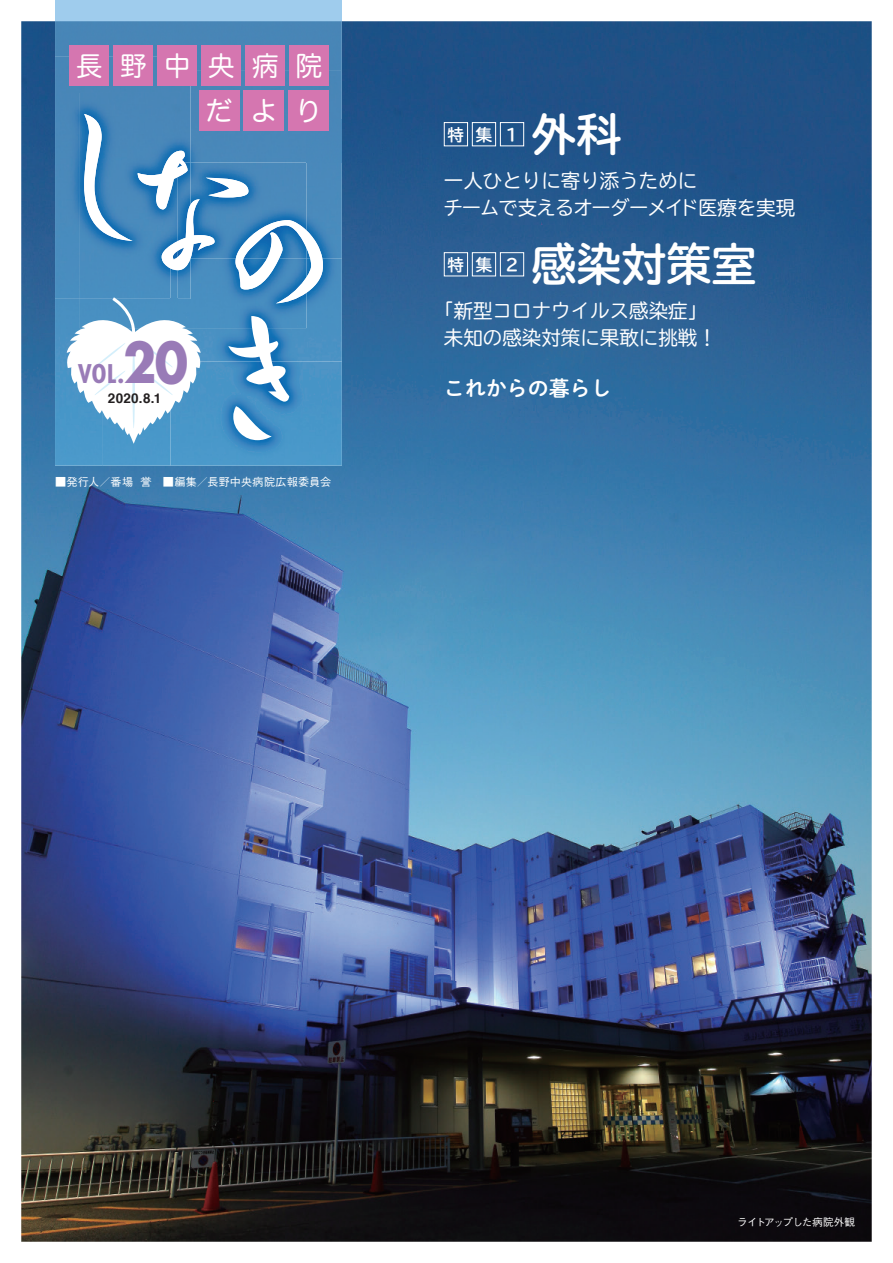
<style>
.page{position:relative;width:893px;height:1263px;background:#fff}
.page>*{position:absolute;margin:0;border:0;box-sizing:border-box;transform-origin:0 0}
.t1{font:700 45px "TBUDR Go Std";color:#fff}
.t2{font:27px/45.5px "Hira Maru Std W4";letter-spacing:.66em;color:#fff;text-align:right}
.t3{font:700 condensed 25.05px "Futura";color:#997bb7}
.t4{font:21px "Shuei M Go Std B";color:#fff}
.t5{font:19.5px/27px "TBUDR Go Std";color:#fff}
.t6{font:700 16.5px "TBUDR Go Std";color:#fff}
.t7{font:700 13.5px "Helvetica";color:#231f20}
.t8{font:500 11.1px "Gothic BBB Pr 6 N";letter-spacing:.015em;color:#fff}
.t9{font:500 10.5px "Gothic BBB Pr 6 N";letter-spacing:-.065em;color:#fff}
.s1{font-stretch:normal;font-size:54px}
</style>
<div class="page">
<img style="left:21px;top:21px;width:851px;height:1221px">
<div style="left:55px;top:0;width:287px;height:21px;background:#9fcced"></div>
<div style="left:55px;top:21px;width:287px;height:49px;background:#4885b6"></div>
<div style="left:55px;top:299px;width:47px;height:167px;background:#4a97c9"></div>
<img style="left:191px;top:70px;width:151px;height:50px">
<img style="left:323px;top:120px;width:19px;height:138px">
<div style="left:102px;top:444px;width:69px;height:22px;background:#4b99ca"></div>
<img style="left:198px;top:466px;width:144px;height:1px">
<img style="left:55px;top:56px;width:136px;height:243px">
<img style="left:80px;top:93px;width:111px;height:21px">
<img style="left:171px;top:361px;width:171px;height:105px">
<img style="left:323px;top:258px;width:19px;height:103px">
<div style="left:70px;top:45px;width:39px;height:40px;background:#d576b0"></div>
<div style="left:114px;top:45px;width:39px;height:40px;background:#d576b0"></div>
<div style="left:158px;top:45px;width:39px;height:40px;background:#d576b0"></div>
<div style="left:201px;top:45px;width:40px;height:40px;background:#d576b0"></div>
<div style="left:245px;top:45px;width:40px;height:40px;background:#d576b0"></div>
<div style="left:289px;top:45px;width:40px;height:40px;background:#d576b0"></div>
<div style="left:199px;top:90px;width:40px;height:41px;background:#d576b0"></div>
<div style="left:244px;top:90px;width:40px;height:41px;background:#d576b0"></div>
<div style="left:289px;top:90px;width:40px;height:41px;background:#d576b0"></div>
<svg style="left:65px;top:114px;width:258px;height:330px"></svg>
<div style="left:444px;top:122px;width:24px;height:24px;border:1px solid #fff"></div>
<div style="left:444px;top:252px;width:24px;height:24px;border:1px solid #fff"></div>
<div style="left:472px;top:122px;width:24px;height:24px;border:1px solid #fff"></div>
<div style="left:472px;top:252px;width:24px;height:24px;border:1px solid #fff"></div>
<div style="left:500px;top:122px;width:24px;height:24px;border:1px solid #fff"></div>
<div style="left:500px;top:252px;width:24px;height:24px;border:1px solid #fff"></div>
<h2 class="t2" style="left:76px;top:43px;width:248px">長野中央病院だより</h2>
<p class="t3" style="left:78px;top:358px;width:112px">VOL.<span class="s1">20</span></p>
<p class="t7" style="left:108px;top:386px;width:55px">2020.8.1</p>
<p class="t8" style="left:55px;top:473px;width:278px">■発行人／番場 誉　■編集／長野中央病院広報委員会</p>
<p class="t6" style="left:448px;top:121px;width:18px">特</p>
<p class="t6" style="left:476px;top:121px;width:18px">集</p>
<p class="t6" style="left:504px;top:121px;width:18px">１</p>
<h1 class="t1" style="left:531px;top:98px;width:91px">外科</h1>
<p class="t5" style="left:443px;top:167px;width:353px">一人ひとりに寄り添うために<br>チームで支えるオーダーメイド医療を実現</p>
<p class="t6" style="left:448px;top:251px;width:18px">特</p>
<p class="t6" style="left:476px;top:251px;width:18px">集</p>
<p class="t6" style="left:504px;top:251px;width:18px">２</p>
<h1 class="t1" style="left:531px;top:228px;width:226px">感染対策室</h1>
<p class="t5" style="left:434px;top:297px;width:284px;text-align:center">「新型コロナウイルス感染症」未知の感染対策に果敢に挑戦！</p>
<p class="t4" style="left:444px;top:372px;width:169px">これからの暮らし</p>
<p class="t9" style="left:737px;top:1214px;width:119px">ライトアップした病院外観</p>
</div>
